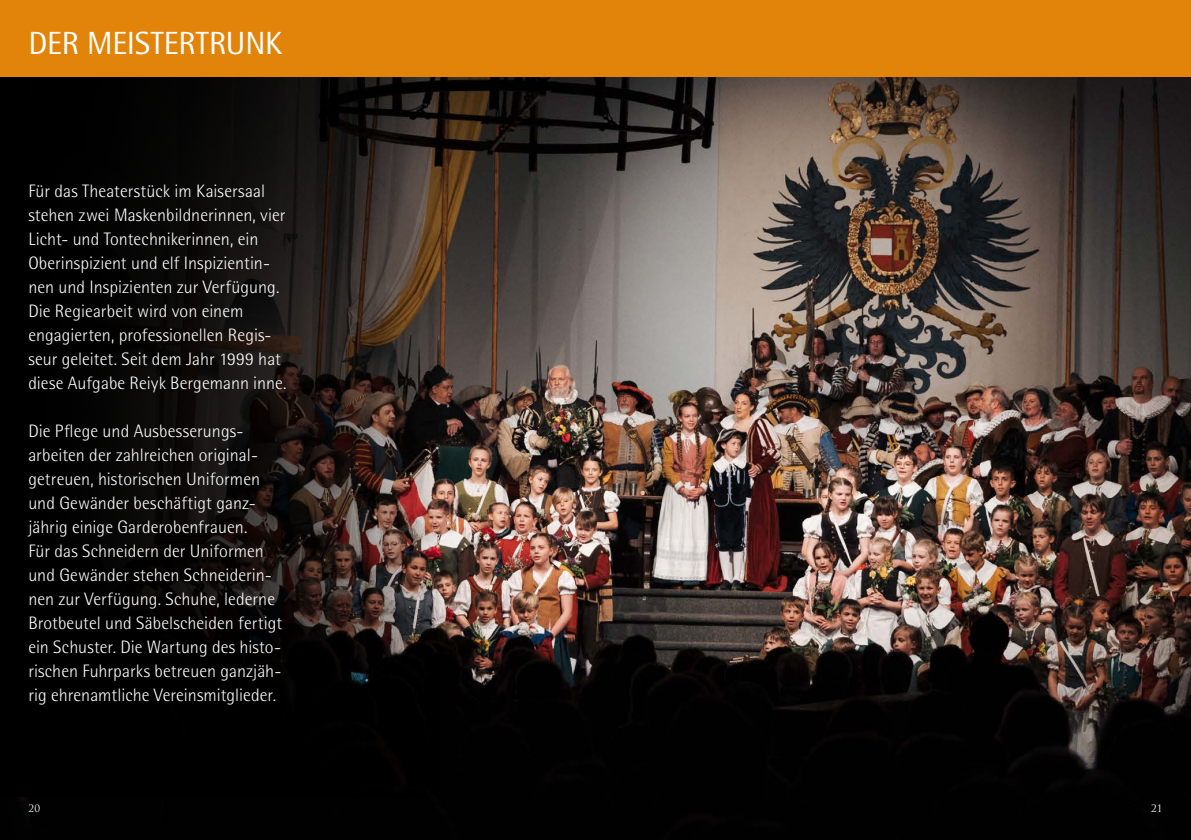
<style>
.page{position:relative;width:1191px;height:840px;background:#fff}
.page>*{position:absolute;margin:0;border:0;box-sizing:border-box;transform-origin:0 0}
.t1{font:32px "Rotis Semi Sans";letter-spacing:-.01em;color:#fff}
.t2{font:300 18px/24px "Rotis Semi Sans Std";letter-spacing:.005em;color:#fff}
.t3{font:10px "Trajan Pro";color:#fff}
</style>
<div class="page">
<img style="left:0;top:76px;width:1191px;height:763px">
<svg style="left:0;top:77px;width:438px;height:719px;background:#120e0d"></svg>
<div style="left:0;top:0;width:1191px;height:76px;background:#e18409"></div>
<h1 class="t1" style="left:28px;top:24px;width:255px">DER MEISTERTRUNK</h1>
<p class="t2" style="left:28px;top:178px;width:259px">Für das Theaterstück im Kaisersaal stehen zwei Maskenbildnerinnen, vier Licht- und Tontechnikerinnen, ein Oberinspizient und elf Inspizientin&shy;nen und Inspizienten zur Verfügung.<br>Die Regiearbeit wird von einem engagierten, professionellen Regis&shy;seur geleitet. Seit dem Jahr 1999 hat diese Aufgabe Reiyk Bergemann inne.</p>
<p class="t2" style="left:28px;top:418px;width:255px">Die Pflege und Ausbesserungs&shy;arbeiten der zahlreichen original&shy;getreuen, historischen Uniformen und Gewänder beschäftigt ganz&shy;jährig einige Garderobenfrauen.<br>Für das Schneidern der Uniformen und Gewänder stehen Schneiderin&shy;nen zur Verfügung. Schuhe, lederne Brotbeutel und Säbelscheiden fertigt ein Schuster. Die Wartung des histo&shy;rischen Fuhrparks betreuen ganzjäh&shy;rig ehrenamtliche Vereinsmitglieder.</p>
<p class="t3" style="left:28px;top:801px;width:13px">20</p>
<p class="t3" style="left:1151px;top:801px;width:13px">21</p>
</div>
